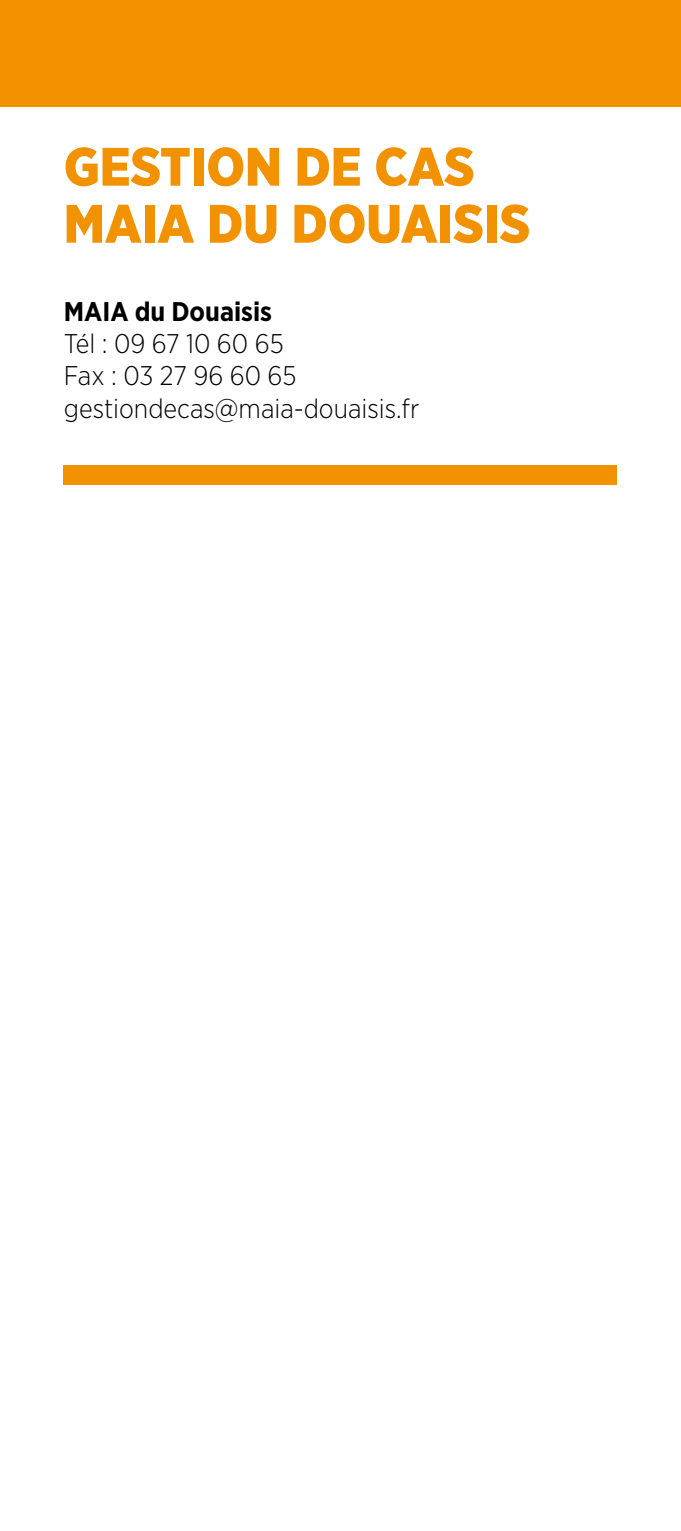
<style>
.page{position:relative;width:681px;height:1531px;background:#fff}
.page>*{position:absolute;margin:0;border:0;box-sizing:border-box;transform-origin:0 0}
.t1{font:900 54px/57px "Gotham Narrow";color:#f39200}
.t2{font:300 27px/32.4px "Gotham Narrow";color:#000}
.t3{font:700 27px "Gotham Narrow";color:#000}
</style>
<div class="page">
<div style="left:0;top:0;width:680px;height:106px;background:#f39200"></div>
<div style="left:64px;top:465px;width:553px;height:19px;background:#f39200"></div>
<h1 class="t1" style="left:64px;top:138px;width:467px">GESTION DE CAS<br>MAIA DU DOUAISIS</h1>
<p class="t3" style="left:64px;top:294px;width:210px">MAIA du Douaisis</p>
<p class="t2" style="left:64px;top:327px;width:357px">Tél : 09 67 10 60 65<br>Fax : 03 27 96 60 65 gestiondecas@maia-douaisis.fr</p>
</div>
